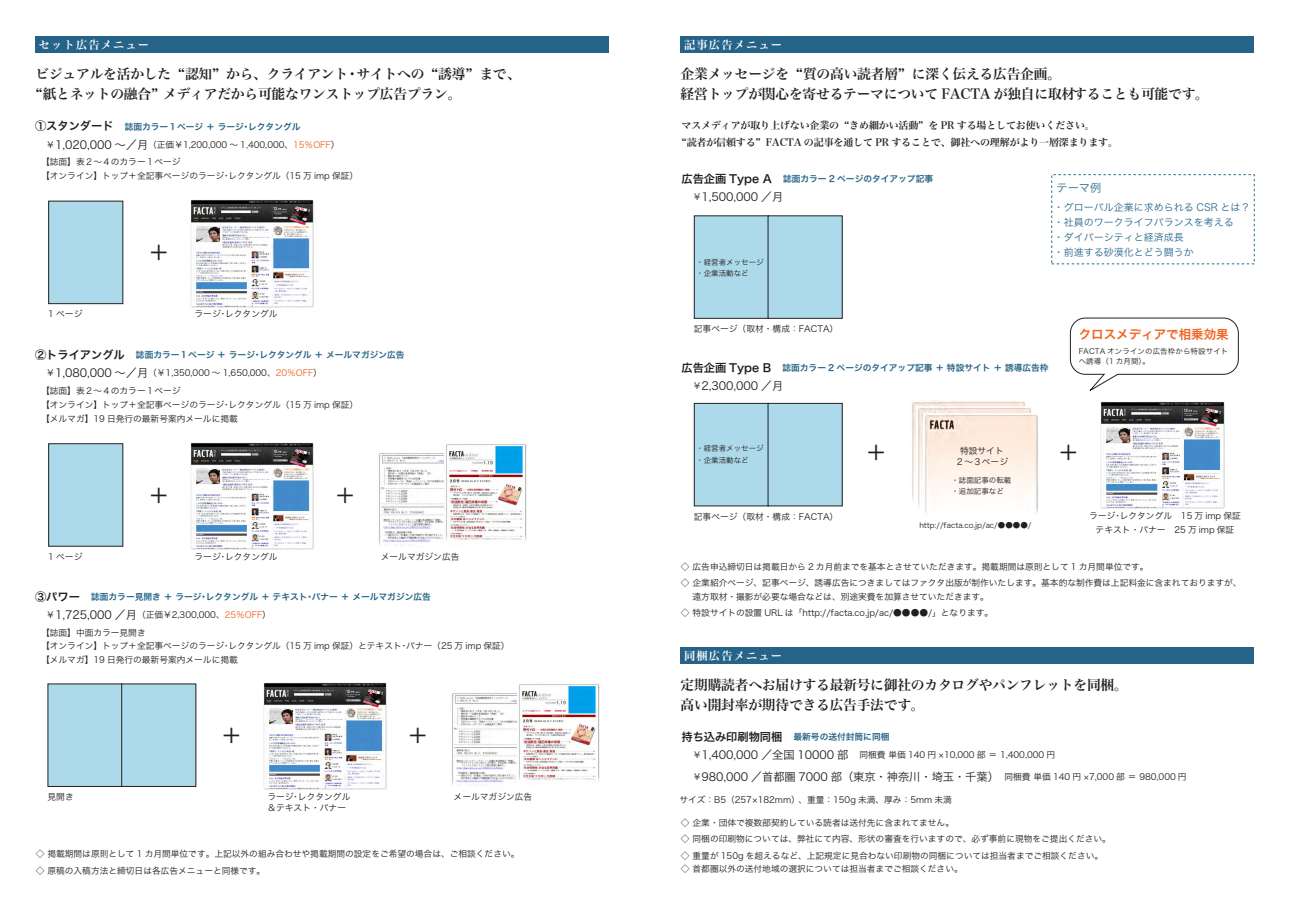
<style>
.page{position:relative;width:1290px;height:911px;background:#fff}
.page>*{position:absolute;margin:0;border:0;box-sizing:border-box;transform-origin:0 0}
.t1{font:21.25px "MS Gothic";color:#231f20}
.t2{font:13.75px/20px "Hira Min Pro W6";letter-spacing:-.015em;color:#231f20}
.t3{font:12.5px "Hira Kaku Pro W6";color:#f36421}
.t4{font:11.25px "Hira Kaku Pro W3";letter-spacing:-.005em;color:#231f20}
.t5{font:11.25px "Hira Min Pro W6";letter-spacing:.1em;color:#fff}
.t6{font:11.25px "Hira Kaku Pro W3";color:#2e6a8f}
.t7{font:10px/17.5px "Hira Min Pro W6";letter-spacing:-.015em;color:#231f20}
.t8{font:10px/15px "Hira Kaku Pro W3";color:#2e6a8f}
.t9{font:8.75px/16.2px "Hira Kaku Pro W3";letter-spacing:-.005em;color:#231f20}
.t10{font:8.75px "Hira Kaku Pro W6";letter-spacing:-.005em;color:#256488}
.t11{font:7.5px/11.2px "Hira Kaku Pro W3";color:#231f20}
.s1{font-size:11.25px;color:#231f20}
.s2{font-size:11.25px}
.s3{color:#f36421}
.s4{font-size:8.75px}
</style>
<div class="page">
<div style="left:681px;top:36px;width:573px;height:17px;background:#256488"></div>
<div style="left:35px;top:36px;width:574px;height:16px;background:#256488"></div>
<div style="left:48px;top:684px;width:74px;height:102px;background:#addaea"></div>
<div style="left:122px;top:684px;width:74px;height:102px;background:#addaea"></div>
<div style="left:121px;top:683px;width:75px;height:103px;border:1px solid #231f20"></div>
<div style="left:49px;top:444px;width:74px;height:102px;background:#addaea"></div>
<div style="left:48px;top:443px;width:75px;height:103px;border:1px solid #231f20"></div>
<img style="left:190px;top:442px;width:124px;height:107px">
<div style="left:49px;top:201px;width:74px;height:102px;background:#addaea"></div>
<div style="left:48px;top:201px;width:75px;height:103px;border:1px solid #231f20"></div>
<img style="left:190px;top:199px;width:124px;height:108px">
<img style="left:379px;top:453px;width:65px;height:93px">
<img style="left:446px;top:444px;width:81px;height:97px">
<img style="left:263px;top:682px;width:124px;height:107px">
<img style="left:452px;top:693px;width:65px;height:93px">
<img style="left:519px;top:684px;width:81px;height:97px">
<div style="left:681px;top:646px;width:573px;height:17px;background:#256488"></div>
<div style="left:694px;top:404px;width:74px;height:101px;background:#addaea"></div>
<div style="left:694px;top:403px;width:75px;height:103px;border:1px solid #231f20"></div>
<div style="left:768px;top:404px;width:74px;height:101px;background:#addaea"></div>
<div style="left:694px;top:216px;width:74px;height:102px;background:#addaea"></div>
<div style="left:694px;top:215px;width:75px;height:104px;border:1px solid #231f20"></div>
<div style="left:768px;top:216px;width:74px;height:102px;background:#addaea"></div>
<img style="left:1101px;top:401px;width:123px;height:108px">
<svg style="left:1070px;top:318px;width:168px;height:73px"></svg>
<img style="left:911px;top:401px;width:114px;height:99px">
<img style="left:917px;top:407px;width:114px;height:99px">
<img style="left:924px;top:413px;width:114px;height:100px">
<p class="t5" style="left:39px;top:35px;width:112px">セット広告メニュー</p>
<h2 class="t2" style="left:36px;top:63px;width:487px">ビジュアルを活かした “認知” から、クライアント・サイトへの “誘導” まで、“紙とネットの融合” メディアだから可能なワンストップ広告プラン。</h2>
<p class="t10" style="left:35px;top:118px;width:267px"><span class="s1">①スタンダード　</span>誌面カラー１ページ ＋ ラージ･レクタングル</p>
<p class="t9" style="left:41px;top:135px;width:300px;line-height:17.9px;text-indent:5px">￥<span class="s2">1,020,000 ～／月</span>（正価￥1,200,000 ～ 1,400,000、<span class="s3">15％OFF</span>）【誌面】表２～４のカラー１ページ</p>
<p class="t9" style="left:41px;top:167px;width:319px">【オンライン】トップ＋全記事ページのラージ･レクタングル（15 万 imp 保証）</p>
<h1 class="t1" style="left:148px;top:242px;width:23px">＋</h1>
<p class="t9" style="left:48px;top:305px;width:36px">1 ページ</p>
<p class="t9" style="left:194px;top:305px;width:85px">ラージ･レクタングル</p>
<p class="t10" style="left:35px;top:347px;width:371px"><span class="s1">②トライアングル　</span>誌面カラー１ページ ＋ ラージ･レクタングル ＋ メールマガジン広告</p>
<p class="t9" style="left:41px;top:363px;width:282px;line-height:17.9px;text-indent:5px">￥<span class="s2">1,080,000 ～／月</span>（￥1,350,000 ～ 1,650,000、<span class="s3">20％OFF</span>）【誌面】表２～４のカラー１ページ</p>
<p class="t9" style="left:41px;top:397px;width:319px;line-height:13.8px">【オンライン】トップ＋全記事ページのラージ･レクタングル（15 万 imp 保証）【メルマガ】19 日発行の最新号案内メールに掲載</p>
<h1 class="t1" style="left:148px;top:484px;width:23px">＋</h1>
<p class="t9" style="left:48px;top:548px;width:36px">1 ページ</p>
<p class="t9" style="left:194px;top:548px;width:85px">ラージ･レクタングル</p>
<h1 class="t1" style="left:334px;top:484px;width:23px">＋</h1>
<p class="t9" style="left:381px;top:548px;width:80px">メールマガジン広告</p>
<p class="t10" style="left:35px;top:588px;width:397px"><span class="s1">③パワー　</span>誌面カラー見開き ＋ ラージ･レクタングル ＋ テキスト･バナー ＋ メールマガジン広告</p>
<p class="t9" style="left:41px;top:605px;width:231px;line-height:17.9px;text-indent:5px">￥<span class="s2">1,725,000 ／月</span>（正価￥2,300,000、<span class="s3">25％OFF</span>）【誌面】中面カラー見開き</p>
<p class="t9" style="left:41px;top:638px;width:470px;line-height:13.8px">【オンライン】トップ＋全記事ページのラージ･レクタングル（15 万 imp 保証）とテキスト･バナー（25 万 imp 保証）【メルマガ】19 日発行の最新号案内メールに掲載</p>
<p class="t9" style="left:48px;top:788px;width:28px">見開き</p>
<h1 class="t1" style="left:221px;top:724px;width:23px">＋</h1>
<p class="t9" style="left:267px;top:790px;width:85px;line-height:11.2px">ラージ･レクタングル＆テキスト・バナー</p>
<h1 class="t1" style="left:407px;top:724px;width:23px">＋</h1>
<p class="t9" style="left:454px;top:788px;width:80px">メールマガジン広告</p>
<p class="t9" style="left:36px;top:845px;width:485px">◇ 掲載期間は原則として 1 カ月間単位です。上記以外の組み合わせや掲載期間の設定をご希望の場合は、ご相談ください。◇ 原稿の入稿方法と締切日は各広告メニューと同様です。</p>
<p class="t5" style="left:684px;top:35px;width:99px">記事広告メニュー</p>
<h2 class="t2" style="left:681px;top:63px;width:530px">企業メッセージを “質の高い読者層” に深く伝える広告企画。<br>経営トップが関心を寄せるテーマについて FACTA が独自に取材することも可能です。</h2>
<p class="t7" style="left:681px;top:116px;width:438px">マスメディアが取り上げない企業の “きめ細かい活動” を PR する場としてお使いください。<br>“読者が信頼する” FACTA の記事を通して PR することで、御社への理解がより一層深まります。</p>
<p class="t10" style="left:681px;top:171px;width:253px"><span class="s1">広告企画 Type A　</span>誌面カラー 2 ページのタイアップ記事</p>
<p class="t4" style="left:693px;top:187px;width:92px"><span class="s4">￥</span>1,500,000 ／月</p>
<p class="t11" style="left:696px;top:256px;width:69px">・経営者メッセージ・企業活動など</p>
<p class="t6" style="left:1056px;top:177px;width:46px">テーマ例</p>
<p class="t8" style="left:1054px;top:199px;width:198px">・グローバル企業に求められる CSR とは？・社員のワークライフバランスを考える<br>・ダイバーシティと経済成長<br>・前進する砂漠化とどう闘うか</p>
<p class="t9" style="left:694px;top:320px;width:146px">記事ページ（取材・構成：FACTA）</p>
<p class="t10" style="left:681px;top:360px;width:369px"><span class="s1">広告企画 Type B　</span>誌面カラー 2 ページのタイアップ記事 ＋ 特設サイト ＋ 誘導広告枠</p>
<p class="t4" style="left:693px;top:376px;width:92px"><span class="s4">￥</span>2,300,000 ／月</p>
<h3 class="t3" style="left:1079px;top:323px;width:151px">クロスメディアで相乗効果</h3>
<p class="t11" style="left:1079px;top:345px;width:151px;line-height:10px">FACTA オンラインの広告枠から特設サイトへ誘導（1 カ月間）。</p>
<p class="t11" style="left:696px;top:442px;width:69px">・経営者メッセージ・企業活動など</p>
<p class="t9" style="left:694px;top:507px;width:146px">記事ページ（取材・構成：FACTA）</p>
<h1 class="t1" style="left:865px;top:441px;width:23px">＋</h1>
<p class="t9" style="left:960px;top:442px;width:45px">特設サイト</p>
<h1 class="t1" style="left:1058px;top:441px;width:23px">＋</h1>
<p class="t9" style="left:955px;top:453px;width:54px">２～３ページ</p>
<p class="t11" style="left:951px;top:474px;width:61px">・誌面記事の転載・追加記事など</p>
<p class="t11" style="left:919px;top:519px;width:114px">http://facta.co.jp/ac/●●●●/</p>
<p class="t9" style="left:1089px;top:508px;width:153px;line-height:13.8px;text-align:center">ラージ･レクタングル　15 万 imp 保証テキスト・バナー　25 万 imp 保証</p>
<p class="t9" style="left:681px;top:558px;width:562px">◇ 広告申込締切日は掲載日から 2 カ月前までを基本とさせていただきます。掲載期間は原則として 1 カ月間単位です。<br>◇ 企業紹介ページ、記事ページ、誘導広告につきましてはファクタ出版が制作いたします。基本的な制作費は上記料金に含まれておりますが、</p>
<p class="t9" style="left:681px;top:588px;width:314px">　 遠方取材・撮影が必要な場合などは、別途実費を加算させていただきます。◇ 特設サイトの設置 URL は「http://facta.co.jp/ac/●●●●/」となります。</p>
<p class="t5" style="left:684px;top:645px;width:99px">同梱広告メニュー</p>
<h2 class="t2" style="left:681px;top:674px;width:449px">定期購読者へお届けする最新号に御社のカタログやパンフレットを同梱。高い開封率が期待できる広告手法です。</h2>
<p class="t10" style="left:681px;top:729px;width:209px"><span class="s1">持ち込み印刷物同梱　</span>最新号の送付封筒に同梱</p>
<p class="t9" style="left:693px;top:746px;width:364px">￥<span class="s2">1,400,000 ／全国 10000 部　</span>同梱費 単価 140 円 ×10,000 部 ＝ 1,400,000 円</p>
<p class="t4" style="left:693px;top:766px;width:495px"><span class="s4">￥</span>980,000 ／首都圏 7000 部（東京・神奈川・埼玉・千葉）　<span class="s4">同梱費 単価 140 円 ×7,000 部 ＝ 980,000 円</span></p>
<p class="t9" style="left:679px;top:790px;width:274px">サイズ：B5（257×182mm）、重量：150g 未満、厚み：5mm 未満</p>
<p class="t9" style="left:681px;top:814px;width:431px">◇ 企業・団体で複数部契約している読者は送付先に含まれてません。<br>◇ 同梱の印刷物については、弊社にて内容、形状の審査を行いますので、必ず事前に現物をご提出ください。◇ 重量が 150g を超えるなど、上記規定に見合わない印刷物の同梱については担当者までご相談ください。</p>
<p class="t9" style="left:681px;top:860px;width:283px">◇ 首都圏以外の送付地域の選択については担当者までご相談ください。</p>
</div>
